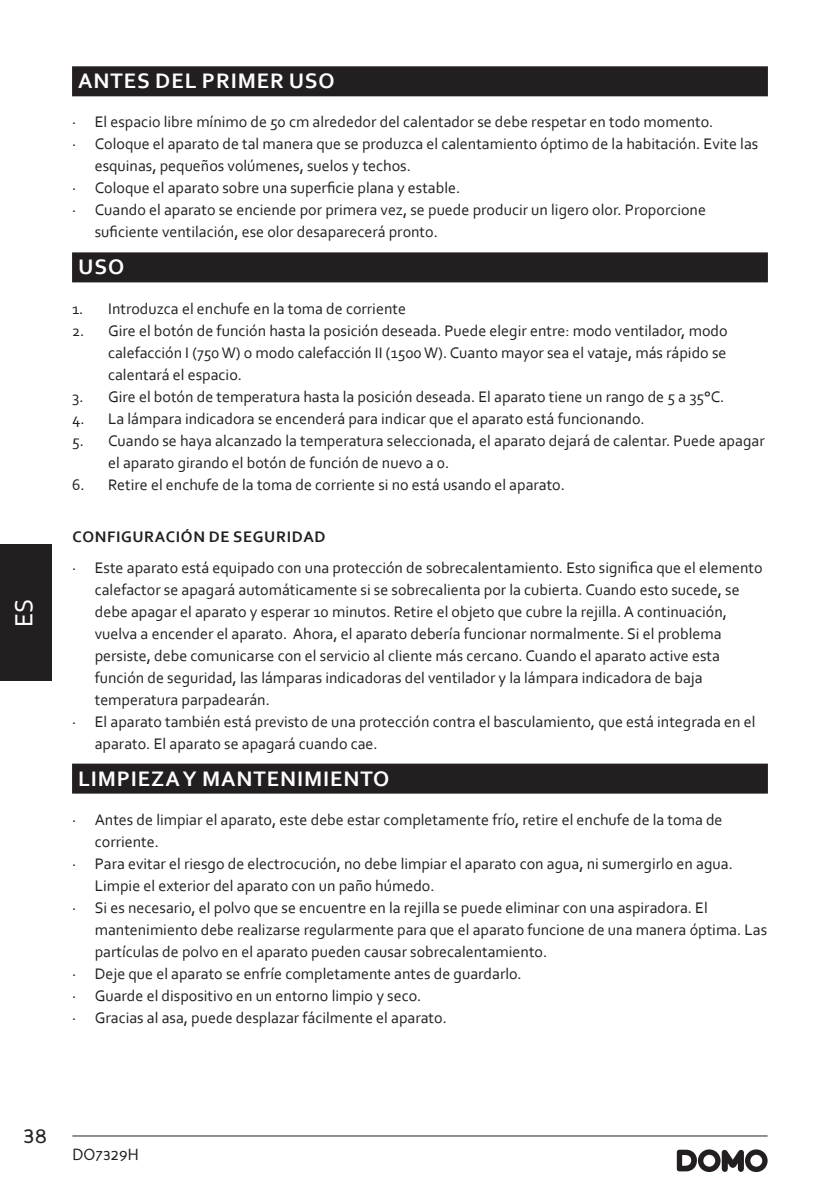
<style>
.page{position:relative;width:840px;height:1191px;background:#fff}
.page>*{position:absolute;margin:0;border:0;box-sizing:border-box;transform-origin:0 0}
.t1{font:26px "Corbel";color:#fff}
.t2{font:24px "Perspective Sans";color:#231f20}
.t3{font:700 22px "Corbel";letter-spacing:.04em;color:#fff}
.t4{font:16px/22px "Corbel";color:#231f20;text-align:justify}
.t5{font:700 16px "Corbel";letter-spacing:.04em;color:#231f20}
.t6{font:16px "Perspective Sans";color:#231f20}
</style>
<div class="page">
<hr style="left:72px;top:1135px;width:695px;height:1px;background:#231f20">
<svg style="left:676px;top:1149px;width:91px;height:23px"></svg>
<div style="left:0;top:544px;width:51px;height:136px;background:#231f20"></div>
<div style="left:72px;top:66px;width:695px;height:30px;background:#231f20"></div>
<div style="left:72px;top:252px;width:695px;height:30px;background:#231f20"></div>
<div style="left:72px;top:763px;width:695px;height:30px;background:#231f20"></div>
<h1 class="t1" style="left:8px;top:627px;width:30px;rotate:-90deg">ES</h1>
<h3 class="t3" style="left:78px;top:67px;width:258px">ANTES DEL PRIMER USO</h3>
<p class="t4" style="left:72px;top:111px;width:642px">· El espacio libre mínimo de 50 cm alrededor del calentador se debe respetar en todo momento.</p>
<p class="t4" style="left:72px;top:133px;width:687px">· Coloque el aparato de tal manera que se produzca el calentamiento óptimo de la habitación. Evite las</p>
<p class="t4" style="left:95px;top:155px;width:317px">esquinas, pequeños volúmenes, suelos y techos.</p>
<p class="t4" style="left:72px;top:177px;width:389px">· Coloque el aparato sobre una superficie plana y estable.</p>
<p class="t4" style="left:72px;top:199px;width:635px">· Cuando el aparato se enciende por primera vez, se puede producir un ligero olor. Proporcione</p>
<p class="t4" style="left:95px;top:221px;width:344px">suficiente ventilación, ese olor desaparecerá pronto.</p>
<h3 class="t3" style="left:78px;top:253px;width:47px">USO</h3>
<p class="t4" style="left:72px;top:297px;width:335px">1. Introduzca el enchufe en la toma de corriente</p>
<p class="t4" style="left:108px;top:319px;width:620px;text-indent:-36px">2. Gire el botón de función hasta la posición deseada. Puede elegir entre: modo ventilador, modo calefacción I (750 W) o modo calefacción II (1500 W). Cuanto mayor sea el vataje, más rápido se calentará el espacio.</p>
<p class="t4" style="left:72px;top:385px;width:653px">3. Gire el botón de temperatura hasta la posición deseada. El aparato tiene un rango de 5 a 35°C.</p>
<p class="t4" style="left:72px;top:407px;width:574px">4. La lámpara indicadora se encenderá para indicar que el aparato está funcionando.</p>
<p class="t4" style="left:108px;top:429px;width:657px;text-indent:-36px">5. Cuando se haya alcanzado la temperatura seleccionada, el aparato dejará de calentar. Puede apagar el aparato girando el botón de función de nuevo a 0.</p>
<p class="t4" style="left:72px;top:473px;width:494px">6. Retire el enchufe de la toma de corriente si no está usando el aparato.</p>
<p class="t5" style="left:72px;top:527px;width:254px">CONFIGURACIÓN DE SEGURIDAD</p>
<p class="t4" style="left:72px;top:556px;width:691px">· Este aparato está equipado con una protección de sobrecalentamiento. Esto significa que el elemento</p>
<p class="t4" style="left:95px;top:578px;width:646px">calefactor se apagará automáticamente si se sobrecalienta por la cubierta. Cuando esto sucede, se</p>
<p class="t4" style="left:95px;top:600px;width:633px">debe apagar el aparato y esperar 10 minutos. Retire el objeto que cubre la rejilla. A continuación,</p>
<p class="t4" style="left:95px;top:622px;width:628px">vuelva a encender el aparato. Ahora, el aparato debería funcionar normalmente. Si el problema</p>
<p class="t4" style="left:95px;top:644px;width:626px">persiste, debe comunicarse con el servicio al cliente más cercano. Cuando el aparato active esta</p>
<p class="t4" style="left:95px;top:666px;width:609px">función de seguridad, las lámparas indicadoras del ventilador y la lámpara indicadora de baja</p>
<p class="t4" style="left:95px;top:688px;width:176px">temperatura parpadearán.</p>
<p class="t4" style="left:72px;top:710px;width:684px">· El aparato también está previsto de una protección contra el basculamiento, que está integrada en el</p>
<p class="t4" style="left:95px;top:732px;width:284px">aparato. El aparato se apagará cuando cae.</p>
<h3 class="t3" style="left:78px;top:764px;width:312px">LIMPIEZA Y MANTENIMIENTO</h3>
<p class="t4" style="left:72px;top:808px;width:651px">· Antes de limpiar el aparato, este debe estar completamente frío, retire el enchufe de la toma de</p>
<p class="t4" style="left:95px;top:830px;width:66px">corriente.</p>
<p class="t4" style="left:72px;top:852px;width:662px">· Para evitar el riesgo de electrocución, no debe limpiar el aparato con agua, ni sumergirlo en agua.</p>
<p class="t4" style="left:95px;top:874px;width:341px">Limpie el exterior del aparato con un paño húmedo.</p>
<p class="t4" style="left:72px;top:896px;width:637px">· Si es necesario, el polvo que se encuentre en la rejilla se puede eliminar con una aspiradora. El</p>
<p class="t4" style="left:95px;top:918px;width:673px">mantenimiento debe realizarse regularmente para que el aparato funcione de una manera óptima. Las</p>
<p class="t4" style="left:95px;top:940px;width:454px">partículas de polvo en el aparato pueden causar sobrecalentamiento.</p>
<p class="t4" style="left:72px;top:962px;width:451px">· Deje que el aparato se enfríe completamente antes de guardarlo.</p>
<p class="t4" style="left:72px;top:984px;width:351px">· Guarde el dispositivo en un entorno limpio y seco.</p>
<p class="t4" style="left:72px;top:1006px;width:376px">· Gracias al asa, puede desplazar fácilmente el aparato.</p>
<h2 class="t2" style="left:23px;top:1120px;width:26px">38</h2>
<p class="t6" style="left:72px;top:1145px;width:68px">DO7329H</p>
</div>
